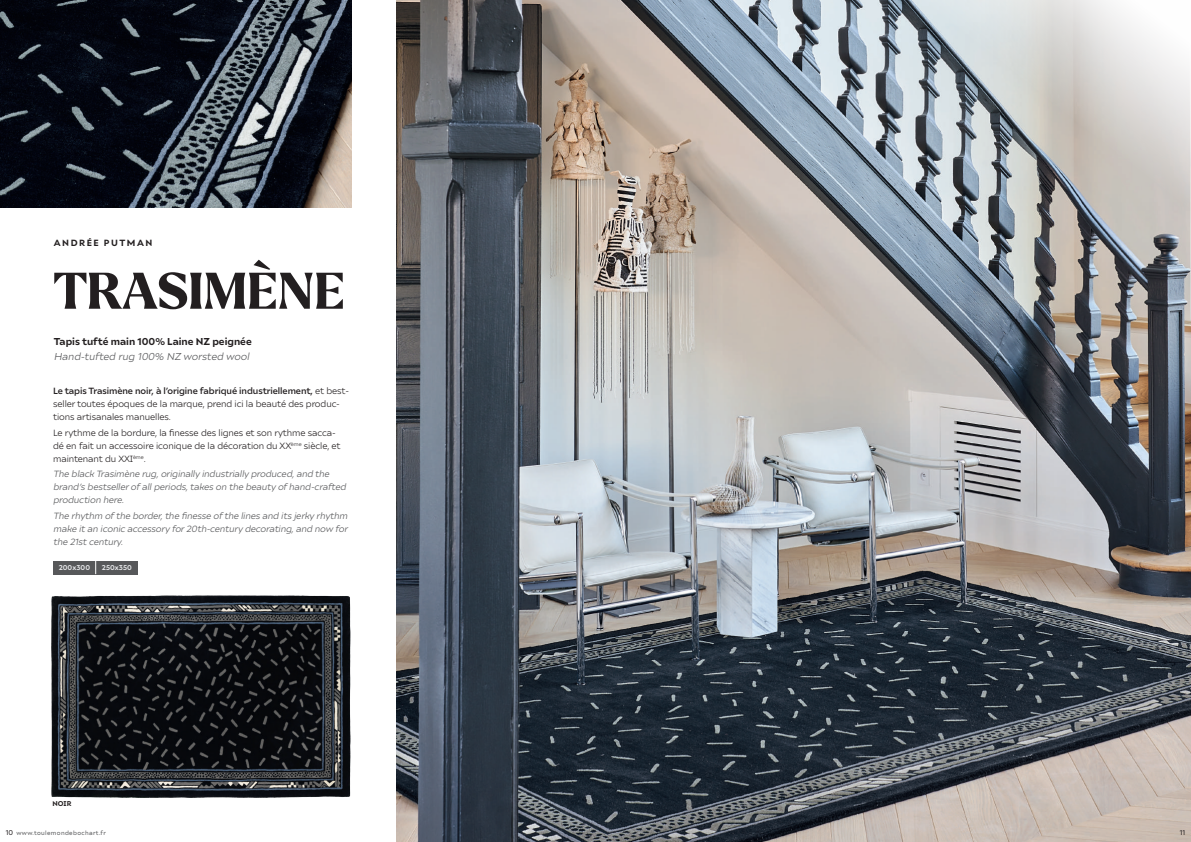
<style>
.page{position:relative;width:1191px;height:842px;background:#fff}
.page>*{position:absolute;margin:0;border:0;box-sizing:border-box;transform-origin:0 0}
.t1{font:800 50px "Larken";color:#231f20}
.t2{font:700 10px "Ariana Pro";color:#231f20}
.t3{font:italic 10px "Ariana Pro";color:#57585a}
.t4{font:9px/13px "Ariana Pro";letter-spacing:-.01em;color:#231f20}
.t5{font:italic 9px/13px "Ariana Pro";letter-spacing:-.01em;color:#57585a}
.t6{font:700 9px "Ariana Pro";letter-spacing:.17em;color:#231f20}
.t7{font:700 7px "Ariana Pro";color:#e6e7e9}
.t8{font:700 7px "Ariana Pro";color:#231f20}
.t9{font:7px "Ariana Pro";color:#231f20}
.t10{font:6px "Ariana Pro";letter-spacing:.06em;color:#57585a}
.s1{font-weight:500}
</style>
<div class="page">
<img style="left:397px;top:0;width:794px;height:842px">
<img style="left:0;top:0;width:351px;height:207px">
<img style="left:52px;top:595px;width:298px;height:203px">
<div style="left:53px;top:561px;width:85px;height:13px;background:#57585a"></div>
<svg style="left:95px;top:561px;width:1px;height:13px"></svg>
<p class="t6" style="left:54px;top:236px;width:100px">ANDRÉE PUTMAN</p>
<h1 class="t1" style="left:54px;top:258px;width:292px">TRASIMÈNE</h1>
<p class="t2" style="left:54px;top:334px;width:199px">Tapis tufté main 100% Laine NZ peignée</p>
<p class="t3" style="left:54px;top:349px;width:197px">Hand-tufted rug 100% NZ worsted wool</p>
<p class="t4" style="left:53px;top:384px;width:297px"><span class="s1">Le tapis Trasimène noir, à l’origine fabriqué industriellement,</span> et best&shy;seller toutes époques de la marque, prend ici la beauté des produc&shy;tions artisanales manuelles.</p>
<p class="t4" style="left:53px;top:425px;width:289px">Le rythme de la bordure, la finesse des lignes et son rythme sacca&shy;dé en fait un accessoire iconique de la décoration du XX<sup>ème</sup> siècle, et maintenant du XXI<sup>ème</sup>.</p>
<p class="t5" style="left:53px;top:467px;width:294px">The black Trasimène rug, originally industrially produced, and the brand’s bestseller of all periods, takes on the beauty of hand-crafted production here.</p>
<p class="t5" style="left:53px;top:509px;width:296px;text-align:justify">The rhythm of the border, the finesse of the lines and its jerky rhythm make it an iconic accessory for 20th-century decorating, and now for the 21st century.</p>
<p class="t7" style="left:59px;top:563px;width:33px">200x300</p>
<p class="t7" style="left:102px;top:563px;width:32px">250x350</p>
<p class="t8" style="left:52px;top:798px;width:21px">NOIR</p>
<p class="t9" style="left:6px;top:827px;width:9px">10</p>
<p class="t9" style="left:1179px;top:827px;width:7px">11</p>
<p class="t10" style="left:16px;top:829px;width:91px">www.toulemondebochart.fr</p>
</div>
